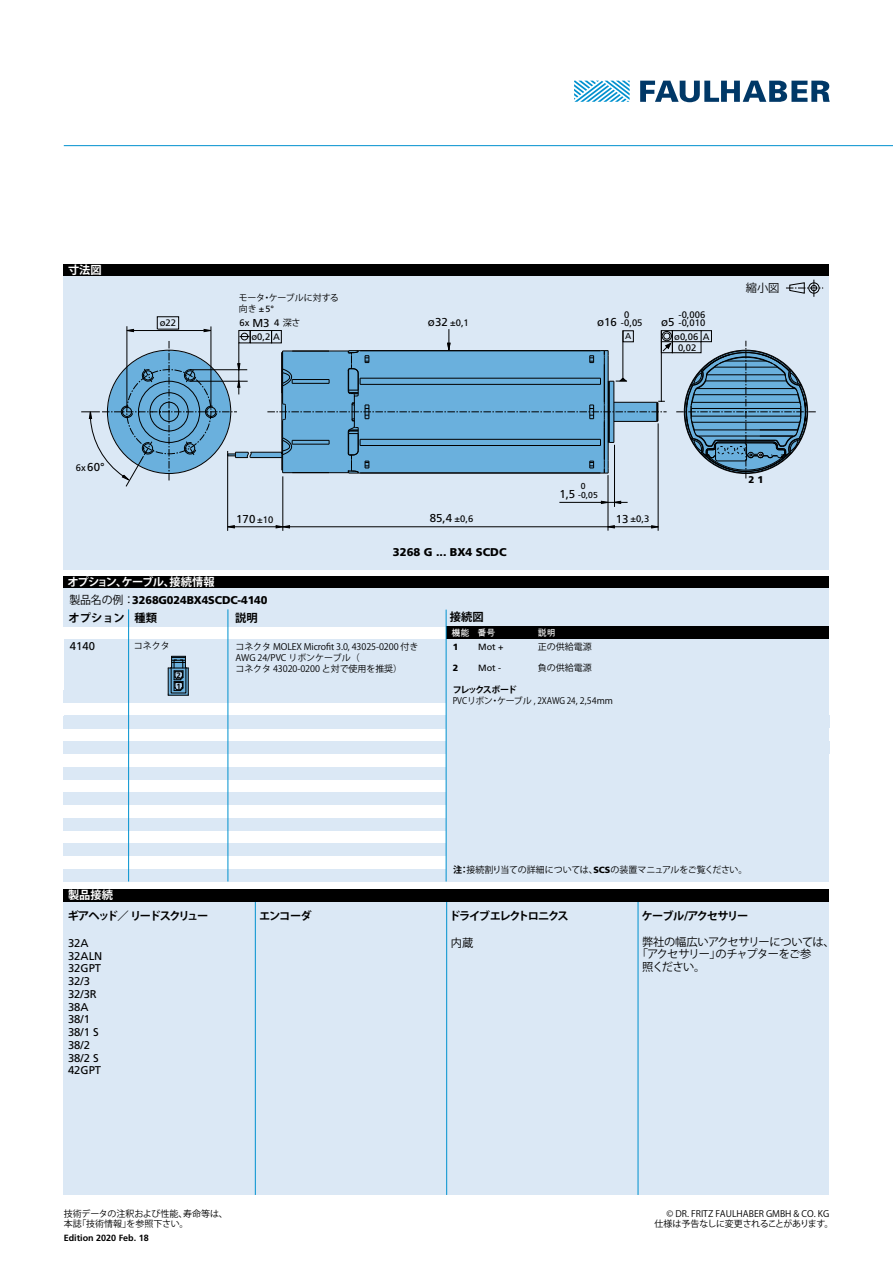
<style>
.page{position:relative;width:893px;height:1263px;background:#fff}
.page>*{position:absolute;margin:0;border:0;box-sizing:border-box;transform-origin:0 0}
.t1{font:11.55px "Frutiger LT";color:#000}
.t2{font:700 11.25px "Koz Go Pro";letter-spacing:-.105em;color:#000}
.t3{font:11.25px/12.8px "Frutiger LT";color:#000}
.t4{font:900 11.25px "Frutiger LT";letter-spacing:-.01em;color:#000}
.t5{font:11.25px "Koz Go Pro";letter-spacing:-.03em;color:#000}
.t6{font:11.25px "Koz Go Pro";letter-spacing:-.08em;color:#000}
.t7{font:700 11.25px "Koz Go Pro";letter-spacing:-.06em;color:#fff}
.t8{font:700 11.25px "Koz Go Pro";color:#fff}
.t9{font:900 9.75px "Frutiger LT";color:#000}
.t10{font:9.45px/11.1px "Frutiger LT";color:#000}
.t11{font:9px/10.8px "Koz Go Pro";letter-spacing:-.01em;color:#000}
.t12{font:9px "Koz Go Pro";letter-spacing:-.03em;color:#000}
.t13{font:9px "Koz Go Pro";letter-spacing:-.01em;color:#000;scale:.91 1}
.t14{font:700 9px "Frutiger LT";color:#000}
.t15{font:9px "Frutiger LT";color:#000}
.t16{font:700 9px "Koz Go Pro";letter-spacing:-.15em;color:#000}
.t17{font:9px "Arial Unicode MS";color:#fff}
.t18{font:900 9px "Frutiger LT";color:#000}
.t19{font:8.7px "Frutiger LT";color:#000}
.t20{font:700 7.8px "Frutiger LT";color:#000}
.s1{font-family:"Koz Go Pro"}
.s2{font-size:11.55px}
.s3{font-family:"Koz Go Pro";font-size:9px}
.s4{font-size:9.45px}
.s5{font-weight:700}
.s6{font-family:"Frutiger LT";font-weight:900}
</style>
<div class="page">
<div style="left:64px;top:901px;width:765px;height:294px;background:#dbe8f5"></div>
<hr style="left:255px;top:901px;width:1px;height:294px;background:#0091cf">
<hr style="left:638px;top:901px;width:1px;height:294px;background:#0091cf">
<hr style="left:446px;top:901px;width:1px;height:294px;background:#0091cf">
<svg style="left:574px;top:81px;width:56px;height:21px"></svg>
<svg style="left:640px;top:81px;width:190px;height:21px"></svg>
<div style="left:64px;top:264px;width:765px;height:12px;background:#000"></div>
<div style="left:64px;top:889px;width:765px;height:12px;background:#000"></div>
<div style="left:64px;top:276px;width:765px;height:294px;background:#dbe8f5"></div>
<div style="left:64px;top:576px;width:765px;height:13px;background:#000"></div>
<hr style="left:64px;top:145px;width:829px;height:1px;background:#0091cf">
<svg style="left:786px;top:280px;width:37px;height:17px"></svg>
<hr style="left:250px;top:457px;width:32px;height:1px;background:#000">
<hr style="left:251px;top:452px;width:31px;height:1px;background:#000">
<hr style="left:283px;top:476px;width:1px;height:55px;background:#000">
<hr style="left:227px;top:451px;width:1px;height:80px;background:#000">
<hr style="left:608px;top:475px;width:1px;height:56px;background:#000">
<hr style="left:658px;top:423px;width:1px;height:108px;background:#000">
<hr style="left:614px;top:445px;width:1px;height:62px;background:#000">
<hr style="left:228px;top:526px;width:427px;height:1px;background:#000">
<svg style="left:651px;top:525px;width:8px;height:3px"></svg>
<svg style="left:276px;top:525px;width:14px;height:3px"></svg>
<svg style="left:227px;top:525px;width:8px;height:3px"></svg>
<svg style="left:605px;top:525px;width:10px;height:3px"></svg>
<hr style="left:559px;top:502px;width:69px;height:1px;background:#000">
<svg style="left:601px;top:501px;width:20px;height:3px"></svg>
<hr style="left:127px;top:326px;width:1px;height:81px;background:#000">
<hr style="left:211px;top:326px;width:1px;height:81px;background:#000">
<div style="left:157px;top:317px;width:22px;height:12px;border:1px solid #000"></div>
<div style="left:250px;top:330px;width:22px;height:13px;border:1px solid #000"></div>
<svg style="left:267px;top:329px;width:549px;height:149px"></svg>
<svg style="left:81px;top:329px;width:171px;height:158px"></svg>
<div style="left:64px;top:639px;width:762px;height:61px;background:#dbe8f5"></div>
<div style="left:64px;top:588px;width:765px;height:38px;background:#dbe8f5"></div>
<div style="left:64px;top:715px;width:765px;height:13px;background:#dbe8f5"></div>
<div style="left:64px;top:767px;width:765px;height:12px;background:#dbe8f5"></div>
<div style="left:64px;top:792px;width:765px;height:13px;background:#dbe8f5"></div>
<div style="left:64px;top:818px;width:765px;height:12px;background:#dbe8f5"></div>
<div style="left:64px;top:690px;width:765px;height:13px;background:#dbe8f5"></div>
<div style="left:64px;top:843px;width:765px;height:13px;background:#dbe8f5"></div>
<div style="left:64px;top:869px;width:765px;height:12px;background:#dbe8f5"></div>
<div style="left:64px;top:741px;width:765px;height:13px;background:#dbe8f5"></div>
<div style="left:446px;top:625px;width:383px;height:251px;background:#dbe8f5"></div>
<div style="left:446px;top:626px;width:383px;height:13px;background:#000"></div>
<hr style="left:446px;top:610px;width:1px;height:271px;background:#0091cf">
<hr style="left:228px;top:609px;width:1px;height:272px;background:#0091cf">
<hr style="left:128px;top:609px;width:1px;height:272px;background:#0091cf">
<svg style="left:168px;top:656px;width:21px;height:40px"></svg>
<p class="t8" style="left:68px;top:262px;width:35px">寸法図</p>
<p class="t11" style="left:239px;top:292px;width:102px">モータ・ケーブルに対する</p>
<p class="t15" style="left:239px;top:303px;width:37px"><span class="s1">向き</span> ±5°</p>
<p class="t10" style="left:160px;top:317px;width:18px">ø22</p>
<p class="t10" style="left:251px;top:316px;width:51px;line-height:13.5px;text-indent:-12px">6x <span class="s2">M3</span> 4 <span class="s3">深さ</span>ø0,2 A</p>
<p class="t5" style="left:746px;top:280px;width:35px">縮小図</p>
<p class="t10" style="left:624px;top:309px;width:7px">0</p>
<p class="t10" style="left:428px;top:317px;width:42px"><span class="s2">ø32</span> ±0,1</p>
<p class="t10" style="left:597px;top:317px;width:47px"><span class="s2">ø16</span> -0,05</p>
<p class="t10" style="left:679px;top:309px;width:28px">-0,006</p>
<p class="t10" style="left:661px;top:317px;width:46px"><span class="s2">ø5</span> -0,010</p>
<p class="t19" style="left:625px;top:331px;width:8px">A</p>
<p class="t10" style="left:678px;top:331px;width:33px;text-indent:-4px">ø0,06 A<br>0,02</p>
<p class="t1" style="left:76px;top:460px;width:30px"><span class="s4">6x</span>60°</p>
<p class="t7" style="left:68px;top:575px;width:149px">オプション、ケーブル、接続情報</p>
<p class="t19" style="left:581px;top:481px;width:6px">0</p>
<p class="t19" style="left:559px;top:489px;width:40px"><span class="s2">1,5</span> -0,05</p>
<p class="t1" style="left:236px;top:512px;width:39px">170 <span class="s4">±10</span></p>
<p class="t1" style="left:430px;top:511px;width:45px">85,4 <span class="s4">±0,6</span></p>
<p class="t10" style="left:616px;top:514px;width:35px"><span class="s2">13</span> ±0,3</p>
<p class="t4" style="left:393px;top:545px;width:115px">3268 G ... BX4 SCDC</p>
<p class="t5" style="left:69px;top:592px;width:66px">製品名の例：</p>
<p class="t4" style="left:132px;top:593px;width:137px">3268G024BX4SCDC-4140</p>
<p class="t2" style="left:69px;top:611px;width:58px">オプション</p>
<p class="t3" style="left:70px;top:640px;width:27px">4140</p>
<p class="t2" style="left:135px;top:611px;width:24px">種類</p>
<p class="t2" style="left:235px;top:611px;width:24px">説明</p>
<p class="t2" style="left:450px;top:610px;width:35px">接続図</p>
<p class="t17" style="left:451px;top:626px;width:46px">機能 番号</p>
<p class="t17" style="left:538px;top:626px;width:19px">説明</p>
<p class="t18" style="left:453px;top:641px;width:7px">1</p>
<p class="t15" style="left:478px;top:641px;width:27px">Mot +</p>
<p class="t11" style="left:538px;top:641px;width:55px">正の供給電源</p>
<p class="t18" style="left:453px;top:663px;width:7px">2</p>
<p class="t15" style="left:478px;top:663px;width:24px">Mot -</p>
<p class="t11" style="left:538px;top:663px;width:55px">負の供給電源</p>
<p class="t16" style="left:453px;top:684px;width:66px">フレックスボード</p>
<p class="t13" style="left:453px;top:694px;width:178px">PVCリボン・ケーブル , 2XAWG 24, 2,54mm</p>
<p class="t11" style="left:134px;top:641px;width:37px">コネクタ</p>
<p class="t11" style="left:235px;top:642px;width:185px">コネクタ MOLEX Microfit 3.0, 43025-0200 付き<br>AWG 24/PVC リボンケーブル（<br>コネクタ 43020-0200 と対で使用を推奨）</p>
<p class="t20" style="left:177px;top:671px;width:6px">2</p>
<p class="t20" style="left:176px;top:682px;width:6px">1</p>
<p class="t9" style="left:748px;top:474px;width:17px">2 1</p>
<p class="t8" style="left:68px;top:887px;width:46px">製品接続</p>
<p class="t2" style="left:68px;top:909px;width:142px">ギアヘッド／ リードスクリュー</p>
<p class="t3" style="left:68px;top:936px;width:36px">32A<br>32ALN<br>32GPT<br>32/3<br>32/3R<br>38A<br>38/1<br>38/1 S<br>38/2<br>38/2 S<br>42GPT</p>
<p class="t12" style="left:453px;top:864px;width:296px"><span class="s5">注：</span>接続割り当ての詳細については、<span class="s6">SCS</span>の装置マニュアルをご覧ください。</p>
<p class="t2" style="left:259px;top:909px;width:54px">エンコーダ</p>
<p class="t2" style="left:449px;top:909px;width:121px">ドライブエレクトロニクス</p>
<p class="t5" style="left:451px;top:936px;width:24px">内蔵</p>
<p class="t2" style="left:642px;top:909px;width:108px">ケーブル/アクセサリー</p>
<p class="t5" style="left:642px;top:934px;width:194px">弊社の幅広いアクセサリーについては、</p>
<p class="t6" style="left:637px;top:947px;width:176px">「アクセサリー」のチャプターをご参</p>
<p class="t5" style="left:642px;top:960px;width:65px">照ください。</p>
<p class="t11" style="left:64px;top:1208px;width:166px">技術データの注釈および性能、寿命等は、本誌「技術情報」を参照下さい。</p>
<p class="t11" style="left:654px;top:1208px;width:181px;text-indent:12px">© DR. FRITZ FAULHABER GMBH &amp; CO. KG仕様は予告なしに変更されることがあります。</p>
<p class="t14" style="left:64px;top:1233px;width:87px">Edition 2020 Feb. 18</p>
</div>
